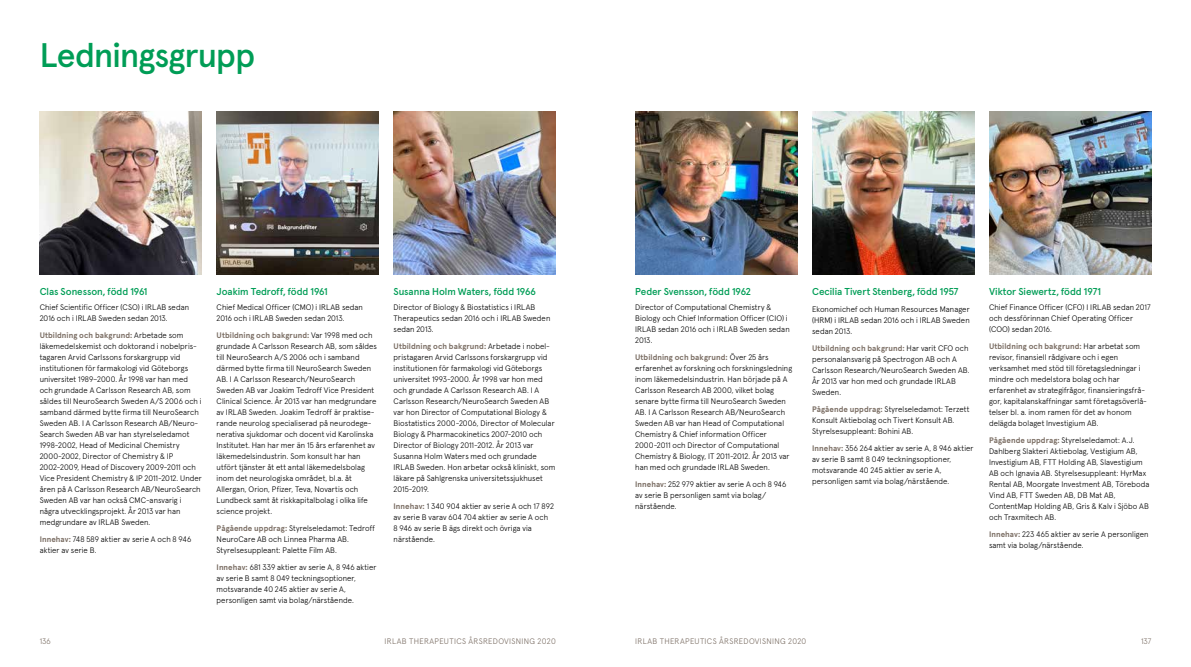
<style>
.page{position:relative;width:1191px;height:667px;background:#fff}
.page>*{position:absolute;margin:0;border:0;box-sizing:border-box;transform-origin:0 0}
.t1{font:500 34px "Apercu";letter-spacing:-.025em;color:#009d56}
.t2{font:500 10px "Apercu";letter-spacing:-.01em;color:#009d56}
.t3{font:300 8px/11px "Apercu";letter-spacing:.005em;color:#000}
.t4{font:300 8px "Apercu";letter-spacing:.04em;color:#7b6e64}
.s1{font-weight:700;color:#7b6e64}
</style>
<div class="page">
<img style="left:40px;top:112px;width:162px;height:162px">
<img style="left:217px;top:112px;width:162px;height:162px">
<img style="left:393px;top:112px;width:163px;height:162px">
<img style="left:635px;top:112px;width:162px;height:162px">
<img style="left:812px;top:112px;width:162px;height:162px">
<img style="left:989px;top:112px;width:162px;height:162px">
<h1 class="t1" style="left:40px;top:28px;width:217px">Ledningsgrupp</h1>
<p class="t2" style="left:40px;top:283px;width:109px">Clas Sonesson, född 1961</p>
<p class="t3" style="left:40px;top:300px;width:151px">Chief Scientific Officer (CSO) i IRLAB sedan<br>2016 och i IRLAB Sweden sedan 2013.</p>
<p class="t3" style="left:40px;top:328px;width:164px"><span class="s1">Utbildning och bakgrund:</span> Arbetade som läkemedelskemist och doktorand i nobelpris&shy;tagaren Arvid Carlssons forskargrupp vid institutionen för farmakologi vid Göteborgs universitet 1989–2000. År 1998 var han med och grundade A Carlsson Research AB, som såldes till NeuroSearch Sweden A/S 2006 och i samband därmed bytte firma till NeuroSearch Sweden AB. I A Carlsson Research AB/Neuro-Search Sweden AB var han styrelseledamot 1998-2002, Head of Medicinal Chemistry 2000-2002, Director of Chemistry &amp; IP 2002-2009, Head of Discovery 2009-2011 och Vice President Chemistry &amp; IP 2011-2012. Under åren på A Carlsson Research AB/NeuroSearch Sweden AB var han också CMC-ansvarig i några utvecklingsprojekt. År 2013 var han medgrundare av IRLAB Sweden.</p>
<p class="t3" style="left:40px;top:532px;width:153px"><span class="s1">Innehav:</span> 748 589 aktier av serie A och 8 946 aktier av serie B.</p>
<p class="t2" style="left:217px;top:283px;width:113px">Joakim Tedroff, född 1961</p>
<p class="t3" style="left:217px;top:300px;width:148px">Chief Medical Officer (CMO) i IRLAB sedan<br>2016 och i IRLAB Sweden sedan 2013.</p>
<p class="t3" style="left:217px;top:328px;width:162px"><span class="s1">Utbildning och bakgrund:</span> Var 1998 med och grundade A Carlsson Research AB, som såldes till NeuroSearch A/S 2006 och i samband därmed bytte firma till NeuroSearch Sweden AB. I A Carlsson Research/NeuroSearch Sweden AB var Joakim Tedroff Vice President Clinical Science. År 2013 var han medgrundare av IRLAB Sweden. Joakim Tedroff är praktise&shy;rande neurolog specialiserad på neurodege&shy;nerativa sjukdomar och docent vid Karolinska Institutet. Han har mer än 15 års erfarenhet av läkemedelsindustrin. Som konsult har han utfört tjänster åt ett antal läkemedelsbolag inom det neurologiska området, bl.a. åt Allergan, Orion, Pfizer, Teva, Novartis och Lundbeck samt åt riskkapitalbolag i olika life science projekt.</p>
<p class="t3" style="left:217px;top:521px;width:160px"><span class="s1">Pågående uppdrag:</span> Styrelseledamot: Tedroff<br>NeuroCare AB och Linnea Pharma AB.<br>Styrelsesuppleant: Palette Film AB.</p>
<p class="t3" style="left:217px;top:560px;width:161px"><span class="s1">Innehav:</span> 681 339 aktier av serie A, 8 946 aktier av serie B samt 8 049 teckningsoptioner, motsvarande 40 245 aktier av serie A, personligen samt via bolag/närstående.</p>
<p class="t2" style="left:393px;top:283px;width:144px">Susanna Holm Waters, född 1966</p>
<p class="t3" style="left:393px;top:300px;width:158px">Director of Biology &amp; Biostatistics i IRLAB<br>Therapeutics sedan 2016 och i IRLAB Sweden sedan 2013.</p>
<p class="t3" style="left:393px;top:339px;width:163px"><span class="s1">Utbildning och bakgrund:</span> Arbetade i nobel&shy;pristagaren Arvid Carlssons forskargrupp vid institutionen för farmakologi vid Göteborgs universitet 1993-2000. År 1998 var hon med och grundade A Carlsson Research AB. I A Carlsson Research/NeuroSearch Sweden AB var hon Director of Computational Biology &amp; Biostatistics 2000-2006, Director of Molecular Biology &amp; Pharmacokinetics 2007-2010 och Director of Biology 2011-2012. År 2013 var Susanna Holm Waters med och grundade IRLAB Sweden. Hon arbetar också kliniskt, som läkare på Sahlgrenska universitetssjukhuset 2015-2019.</p>
<p class="t3" style="left:393px;top:499px;width:162px"><span class="s1">Innehav:</span> 1 340 904 aktier av serie A och 17 892 av serie B varav 604 704 aktier av serie A och 8 946 av serie B ägs direkt och övriga via närstående.</p>
<p class="t2" style="left:635px;top:283px;width:117px">Peder Svensson, född 1962</p>
<p class="t3" style="left:635px;top:300px;width:156px">Director of Computational Chemistry &amp;<br>Biology och Chief Information Officer (CIO) i<br>IRLAB sedan 2016 och i IRLAB Sweden sedan<br>2013.</p>
<p class="t3" style="left:635px;top:350px;width:158px"><span class="s1">Utbildning och bakgrund:</span> Över 25 års erfarenhet av forskning och forskningsledning inom läkemedelsindustrin. Han började på A Carlsson Research AB 2000, vilket bolag senare bytte firma till NeuroSearch Sweden AB. I A Carlsson Research AB/NeuroSearch Sweden AB var han Head of Computational Chemistry &amp; Chief information Officer 2000-2011 och Director of Computational Chemistry &amp; Biology, IT 2011-2012. År 2013 var han med och grundade IRLAB Sweden.</p>
<p class="t3" style="left:635px;top:477px;width:153px"><span class="s1">Innehav:</span> 252 979 aktier av serie A och 8 946 av serie B personligen samt via bolag/ närstående.</p>
<p class="t2" style="left:812px;top:283px;width:148px">Cecilia Tivert Stenberg, född 1957</p>
<p class="t3" style="left:812px;top:302px;width:159px;text-align:justify">Ekonomichef och Human Resources Manager (HRM) i IRLAB sedan 2016 och i IRLAB Sweden sedan 2013.</p>
<p class="t3" style="left:812px;top:341px;width:159px"><span class="s1">Utbildning och bakgrund:</span> Har varit CFO och personalansvarig på Spectrogon AB och A Carlsson Research/NeuroSearch Sweden AB.<br>År 2013 var hon med och grundade IRLAB Sweden.</p>
<p class="t3" style="left:812px;top:402px;width:159px"><span class="s1">Pågående uppdrag:</span> Styrelseledamot: Terzett<br>Konsult Aktiebolag och Tivert Konsult AB.<br>Styrelsesuppleant: Bohini AB.</p>
<p class="t3" style="left:812px;top:441px;width:163px"><span class="s1">Innehav:</span> 356 264 aktier av serie A, 8 946 aktier av serie B samt 8 049 teckningsoptioner, motsvarande 40 245 aktier av serie A, personligen samt via bolag/närstående.</p>
<p class="t2" style="left:989px;top:283px;width:113px">Viktor Siewertz, född 1971</p>
<p class="t3" style="left:989px;top:300px;width:163px">Chief Finance Officer (CFO) I IRLAB sedan 2017 och dessförinnan Chief Operating Officer (COO) sedan 2016.</p>
<p class="t3" style="left:989px;top:339px;width:159px"><span class="s1">Utbildning och bakgrund:</span> Har arbetat som revisor, finansiell rådgivare och i egen verksamhet med stöd till företagsledningar i mindre och medelstora bolag och har erfarenhet av strategifrågor, finansieringsfrå&shy;gor, kapitalanskaffningar samt företagsöverlå&shy;telser bl. a. inom ramen för det av honom delägda bolaget Investigium AB.</p>
<p class="t3" style="left:989px;top:433px;width:162px"><span class="s1">Pågående uppdrag:</span> Styrelseledamot: A.J.<br>Dahlberg Slakteri Aktiebolag, Vestigium AB, Investigium AB, FTT Holding AB, Slavestigium AB och Ignavia AB. Styrelsesuppleant: HyrMax Rental AB, Moorgate Investment AB, Töreboda Vind AB, FTT Sweden AB, DB Mat AB, ContentMap Holding AB, Gris &amp; Kalv i Sjöbo AB och Traxmitech AB.</p>
<p class="t3" style="left:989px;top:527px;width:161px"><span class="s1">Innehav:</span> 223 465 aktier av serie A personligen samt via bolag/närstående.</p>
<p class="t4" style="left:40px;top:634px;width:13px">136</p>
<p class="t4" style="left:384px;top:634px;width:173px">IRLAB THERAPEUTICS ÅRSREDOVISNING 2020</p>
<p class="t4" style="left:635px;top:634px;width:173px">IRLAB THERAPEUTICS ÅRSREDOVISNING 2020</p>
<p class="t4" style="left:1141px;top:634px;width:12px">137</p>
</div>
